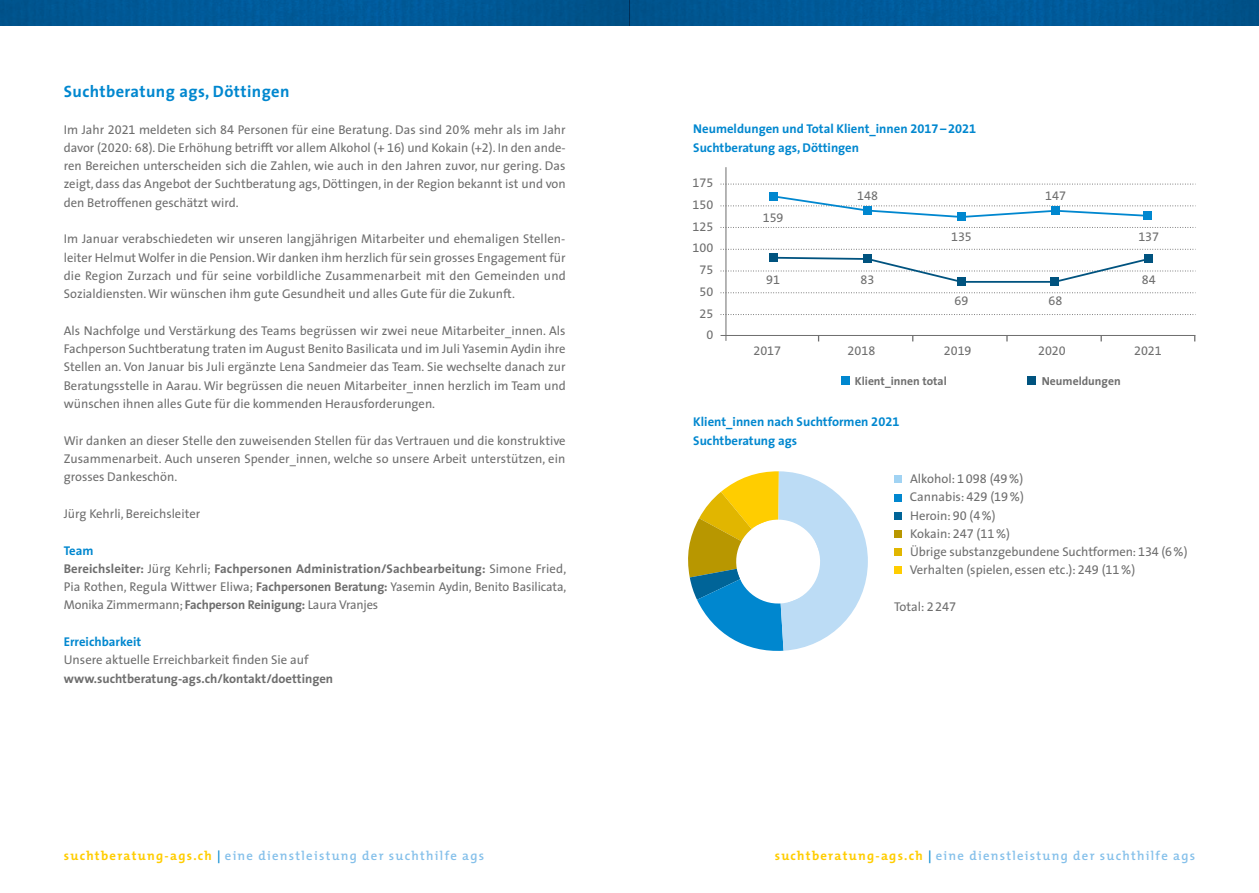
<style>
.page{position:relative;width:1259px;height:893px;background:#fff}
.page>*{position:absolute;margin:0;border:0;box-sizing:border-box;transform-origin:0 0}
.t1{font:700 16.5px "The Sans";letter-spacing:.025em;color:#0087cf}
.t2{font:12.75px/18.3px "The Sans";color:#6e6e6e;text-align:justify}
.t3{font:700 12.75px/18.3px "The Sans";color:#0087cf}
.t4{font:600 12.75px "The Mix";letter-spacing:.1em;color:#85c0ea}
.t5{font:700 12.75px "The Sans";color:#6e6e6e}
.t6{font:12.75px "The Sans Expert";color:#6e6e6e}
.t7{font:12.6px/21.8px "The Sans Expert";color:#6e6e6e}
.t8{font:700 11.7px "The Sans";color:#6e6e6e}
.s1{font-family:"The Sans Expert"}
.s2{font-weight:700;color:#0087cf}
.s3{font-weight:700}
.s4{font-family:"The Sans Bold Expert";font-weight:400}
.s5{font-family:"The Sans"}
.s6{font-weight:700;color:#ffcd00}
.s7{color:#0087cf}
</style>
<div class="page">
<img style="left:0;top:0;width:1259px;height:26px">
<hr style="left:725px;top:167px;width:1px;height:174px;background:#6e6e6e">
<svg style="left:720px;top:249px;width:474px;height:1px"></svg>
<svg style="left:720px;top:292px;width:474px;height:1px"></svg>
<svg style="left:720px;top:314px;width:474px;height:1px"></svg>
<svg style="left:720px;top:227px;width:474px;height:1px"></svg>
<svg style="left:720px;top:184px;width:474px;height:1px"></svg>
<div style="left:769px;top:192px;width:9px;height:9px;background:#0087cf"></div>
<div style="left:841px;top:376px;width:9px;height:9px;background:#0087cf"></div>
<div style="left:1027px;top:376px;width:9px;height:9px;background:#00537f"></div>
<div style="left:863px;top:255px;width:9px;height:8px;background:#00537f"></div>
<div style="left:769px;top:254px;width:9px;height:8px;background:#00537f"></div>
<hr style="left:720px;top:335px;width:475px;height:1px;background:#6e6e6e">
<svg style="left:720px;top:195px;width:474px;height:24px"></svg>
<svg style="left:720px;top:256px;width:474px;height:28px"></svg>
<div style="left:1143px;top:212px;width:9px;height:8px;background:#0087cf"></div>
<div style="left:957px;top:213px;width:8px;height:8px;background:#0087cf"></div>
<div style="left:1144px;top:255px;width:8px;height:8px;background:#00537f"></div>
<div style="left:957px;top:278px;width:8px;height:8px;background:#00537f"></div>
<div style="left:1050px;top:278px;width:9px;height:8px;background:#00537f"></div>
<svg style="left:688px;top:471px;width:179px;height:180px"></svg>
<div style="left:894px;top:475px;width:7px;height:8px;background:#a1d3f3"></div>
<div style="left:894px;top:494px;width:7px;height:7px;background:#0087cf"></div>
<div style="left:894px;top:512px;width:7px;height:8px;background:#006498"></div>
<div style="left:894px;top:530px;width:7px;height:8px;background:#b89700"></div>
<div style="left:894px;top:548px;width:7px;height:8px;background:#e1b600"></div>
<div style="left:894px;top:567px;width:7px;height:7px;background:#ffcd00"></div>
<p class="t1" style="left:64px;top:78px;width:227px">Suchtberatung ags, Döttingen</p>
<p class="t2" style="left:64px;top:120px;width:503px">Im Jahr <span class="s1">2021</span> meldeten sich <span class="s1">84</span> Personen für eine Beratung. Das sind <span class="s1">20</span>% mehr als im Jahr davor (<span class="s1">2020: 68</span>). Die Erhöhung betrifft vor allem Alkohol (+ <span class="s1">16</span>) und Kokain (+<span class="s1">2</span>). In den ande&shy;ren Bereichen unterscheiden sich die Zahlen, wie auch in den Jahren zuvor, nur gering. Das zeigt, dass das Angebot der Suchtberatung ags, Döttingen, in der Region bekannt ist und von den Betroffenen geschätzt wird.</p>
<p class="t2" style="left:64px;top:230px;width:503px">Im Januar verabschiedeten wir unseren langjährigen Mitarbeiter und ehemaligen Stellen&shy;leiter Helmut Wolfer in die Pension. Wir danken ihm herzlich für sein grosses Engagement für die Region Zurzach und für seine vorbildliche Zusammenarbeit mit den Gemeinden und Sozialdiensten. Wir wünschen ihm gute Gesundheit und alles Gute für die Zukunft.</p>
<p class="t2" style="left:64px;top:321px;width:503px">Als Nachfolge und Verstärkung des Teams begrüssen wir zwei neue Mitarbeiter_innen. Als Fachperson Suchtberatung traten im August Benito Basilicata und im Juli Yasemin Aydin ihre Stellen an. Von Januar bis Juli ergänzte Lena Sandmeier das Team. Sie wechselte danach zur Beratungsstelle in Aarau. Wir begrüssen die neuen Mitarbeiter_innen herzlich im Team und wünschen ihnen alles Gute für die kommenden Herausforderungen.</p>
<p class="t2" style="left:64px;top:431px;width:503px">Wir danken an dieser Stelle den zuweisenden Stellen für das Vertrauen und die konstruktive Zusammenarbeit. Auch unseren Spender_innen, welche so unsere Arbeit unterstützen, ein grosses Dankeschön.</p>
<p class="t2" style="left:64px;top:504px;width:138px">Jürg Kehrli, Bereichsleiter</p>
<p class="t2" style="left:64px;top:541px;width:504px;text-align:left"><span class="s2">Team<br></span><span class="s3">Bereichsleiter:</span> Jürg Kehrli; <span class="s3">Fachpersonen Administration/Sachbearbeitung:</span> Simone Fried, Pia Rothen, Regula Wittwer Eliwa; <span class="s3">Fachpersonen Beratung:</span> Yasemin Aydin, Benito Basilicata, Monika Zimmermann; <span class="s3">Fachperson Reinigung:</span> Laura Vranjes</p>
<p class="t3" style="left:64px;top:632px;width:79px">Erreichbarkeit</p>
<p class="t2" style="left:64px;top:650px;width:246px">Unsere aktuelle Erreichbarkeit finden Sie auf</p>
<p class="t5" style="left:64px;top:668px;width:271px">www.suchtberatung-ags.ch/kontakt/doettingen</p>
<p class="t3" style="left:693px;top:120px;width:284px">Neumeldungen und Total Klient_innen <span class="s4">2017</span>–<span class="s4">2021<br></span>Suchtberatung ags, Döttingen</p>
<p class="t7" style="left:692px;top:172px;width:22px">175</p>
<p class="t7" style="left:692px;top:193px;width:22px">150</p>
<p class="t7" style="left:692px;top:237px;width:22px">100</p>
<p class="t7" style="left:699px;top:280px;width:15px">50<br>25</p>
<p class="t7" style="left:692px;top:215px;width:22px">125</p>
<p class="t7" style="left:699px;top:259px;width:15px">75</p>
<p class="t7" style="left:706px;top:324px;width:8px">0</p>
<p class="t7" style="left:762px;top:206px;width:22px">159</p>
<p class="t7" style="left:766px;top:269px;width:15px">91</p>
<p class="t7" style="left:857px;top:184px;width:22px">148</p>
<p class="t7" style="left:951px;top:225px;width:22px">135</p>
<p class="t7" style="left:1045px;top:184px;width:22px">147</p>
<p class="t7" style="left:1138px;top:225px;width:22px">137</p>
<p class="t7" style="left:860px;top:269px;width:15px">83</p>
<p class="t7" style="left:1141px;top:269px;width:15px">84</p>
<p class="t7" style="left:954px;top:290px;width:15px">69</p>
<p class="t7" style="left:1048px;top:290px;width:15px">68</p>
<p class="t7" style="left:753px;top:340px;width:29px">2017</p>
<p class="t7" style="left:847px;top:340px;width:29px">2018</p>
<p class="t7" style="left:944px;top:340px;width:29px">2019</p>
<p class="t7" style="left:1038px;top:340px;width:29px">2020</p>
<p class="t8" style="left:855px;top:371px;width:93px">Klient_innen total</p>
<p class="t8" style="left:1041px;top:371px;width:80px">Neumeldungen</p>
<p class="t7" style="left:1134px;top:340px;width:29px">2021</p>
<p class="t3" style="left:693px;top:412px;width:208px">Klient_innen nach Suchtformen <span class="s4">2021<br></span>Suchtberatung ags</p>
<p class="t6" style="left:910px;top:468px;width:115px"><span class="s5">Alkohol:</span> 1098 (49%)</p>
<p class="t2" style="left:910px;top:487px;width:115px">Cannabis: <span class="s1">429 (19%)<br></span>Heroin: <span class="s1">90 (4%)</span></p>
<p class="t6" style="left:910px;top:523px;width:102px"><span class="s5">Kokain:</span> 247 (11%)</p>
<p class="t2" style="left:909px;top:542px;width:279px">Übrige substanzgebundene Suchtformen: <span class="s1">134 (6%)<br></span>Verhalten (spielen, essen etc.): <span class="s1">249 (11%)</span></p>
<p class="t2" style="left:894px;top:597px;width:64px">Total: <span class="s1">2247</span></p>
<p class="t4" style="left:64px;top:845px;width:422px"><span class="s6">suchtberatung-ags.ch</span> <span class="s7">|</span> eine dienstleistung der suchthilfe ags</p>
<p class="t4" style="left:774px;top:845px;width:422px"><span class="s6">suchtberatung-ags.ch</span> <span class="s7">|</span> eine dienstleistung der suchthilfe ags</p>
</div>
